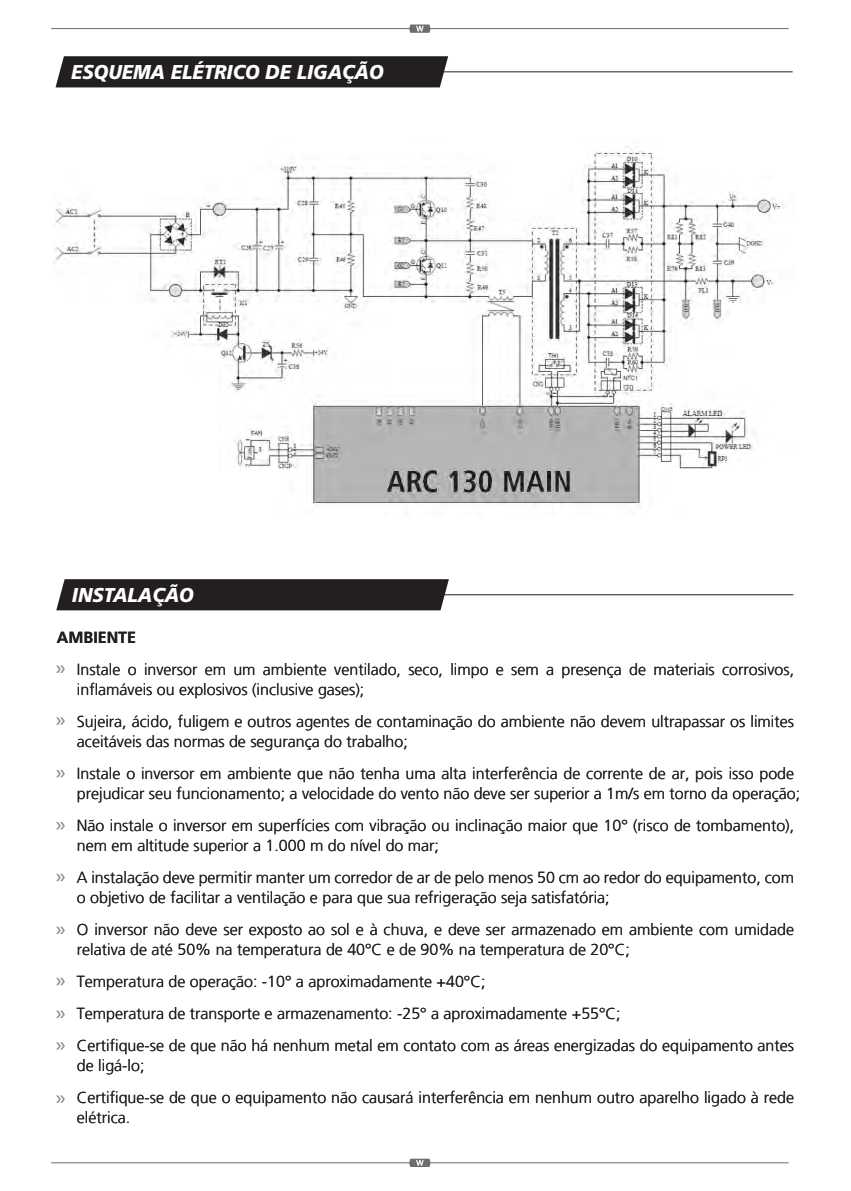
<style>
.page{position:relative;width:851px;height:1191px;background:#fff}
.page>*{position:absolute;margin:0;border:0;box-sizing:border-box;transform-origin:0 0}
.t1{font:italic 900 20px "Frutiger";color:#fff;scale:.93 1}
.t2{font:300 16px/20px "Frutiger LT";color:#231f20}
.t3{font:700 16px "Frutiger LT";color:#231f20}
</style>
<div class="page">
<img style="left:54px;top:147px;width:731px;height:359px">
<hr style="left:51px;top:28px;width:737px;height:1px;background:#6c6d70">
<svg style="left:409px;top:24px;width:21px;height:9px"></svg>
<hr style="left:51px;top:1162px;width:737px;height:1px;background:#6c6d70">
<svg style="left:409px;top:1158px;width:21px;height:9px"></svg>
<svg style="left:56px;top:822px;width:9px;height:7px"></svg>
<svg style="left:56px;top:873px;width:9px;height:8px"></svg>
<svg style="left:56px;top:926px;width:9px;height:8px"></svg>
<svg style="left:56px;top:977px;width:9px;height:8px"></svg>
<svg style="left:56px;top:1010px;width:9px;height:8px"></svg>
<svg style="left:56px;top:1042px;width:9px;height:7px"></svg>
<svg style="left:56px;top:1095px;width:9px;height:7px"></svg>
<div style="left:56px;top:579px;width:393px;height:31px;background:#231f20"></div>
<hr style="left:438px;top:594px;width:355px;height:1px;background:#231f20">
<div style="left:56px;top:56px;width:392px;height:31px;background:#231f20"></div>
<hr style="left:437px;top:71px;width:355px;height:1px;background:#231f20">
<svg style="left:56px;top:770px;width:9px;height:7px"></svg>
<svg style="left:56px;top:717px;width:9px;height:8px"></svg>
<svg style="left:56px;top:665px;width:9px;height:8px"></svg>
<p class="t1" style="left:71px;top:60px;width:337px">ESQUEMA ELÉTRICO DE LIGAÇÃO</p>
<p class="t1" style="left:72px;top:583px;width:132px">INSTALAÇÃO</p>
<p class="t3" style="left:57px;top:628px;width:81px">AMBIENTE</p>
<p class="t2" style="left:77px;top:659px;width:718px">Instale o inversor em um ambiente ventilado, seco, limpo e sem a presença de materiais corrosivos, inflamáveis ou explosivos (inclusive gases);</p>
<p class="t2" style="left:77px;top:711px;width:718px">Sujeira, ácido, fuligem e outros agentes de contaminação do ambiente não devem ultrapassar os limites aceitáveis das normas de segurança do trabalho;</p>
<p class="t2" style="left:77px;top:763px;width:724px">Instale o inversor em ambiente que não tenha uma alta interferência de corrente de ar, pois isso pode prejudicar seu funcionamento; a velocidade do vento não deve ser superior a 1m/s em torno da operação;</p>
<p class="t2" style="left:77px;top:815px;width:718px">Não instale o inversor em superfícies com vibração ou inclinação maior que 10° (risco de tombamento), nem em altitude superior a 1.000 m do nível do mar;</p>
<p class="t2" style="left:77px;top:867px;width:718px">A instalação deve permitir manter um corredor de ar de pelo menos 50 cm ao redor do equipamento, com o objetivo de facilitar a ventilação e para que sua refrigeração seja satisfatória;</p>
<p class="t2" style="left:77px;top:919px;width:718px">O inversor não deve ser exposto ao sol e à chuva, e deve ser armazenado em ambiente com umidade relativa de até 50% na temperatura de 40°C e de 90% na temperatura de 20°C;</p>
<p class="t2" style="left:77px;top:965px;width:718px;line-height:32px">Temperatura de operação: -10° a aproximadamente +40°C;<br>Temperatura de transporte e armazenamento: -25° a aproximadamente +55°C;<br>Certifique-se de que não há nenhum metal em contato com as áreas energizadas do equipamento antes</p>
<p class="t2" style="left:77px;top:1049px;width:718px;line-height:32px">de ligá-lo;<br>Certifique-se de que o equipamento não causará interferência em nenhum outro aparelho ligado à rede</p>
<p class="t2" style="left:77px;top:1107px;width:55px">elétrica.</p>
</div>
